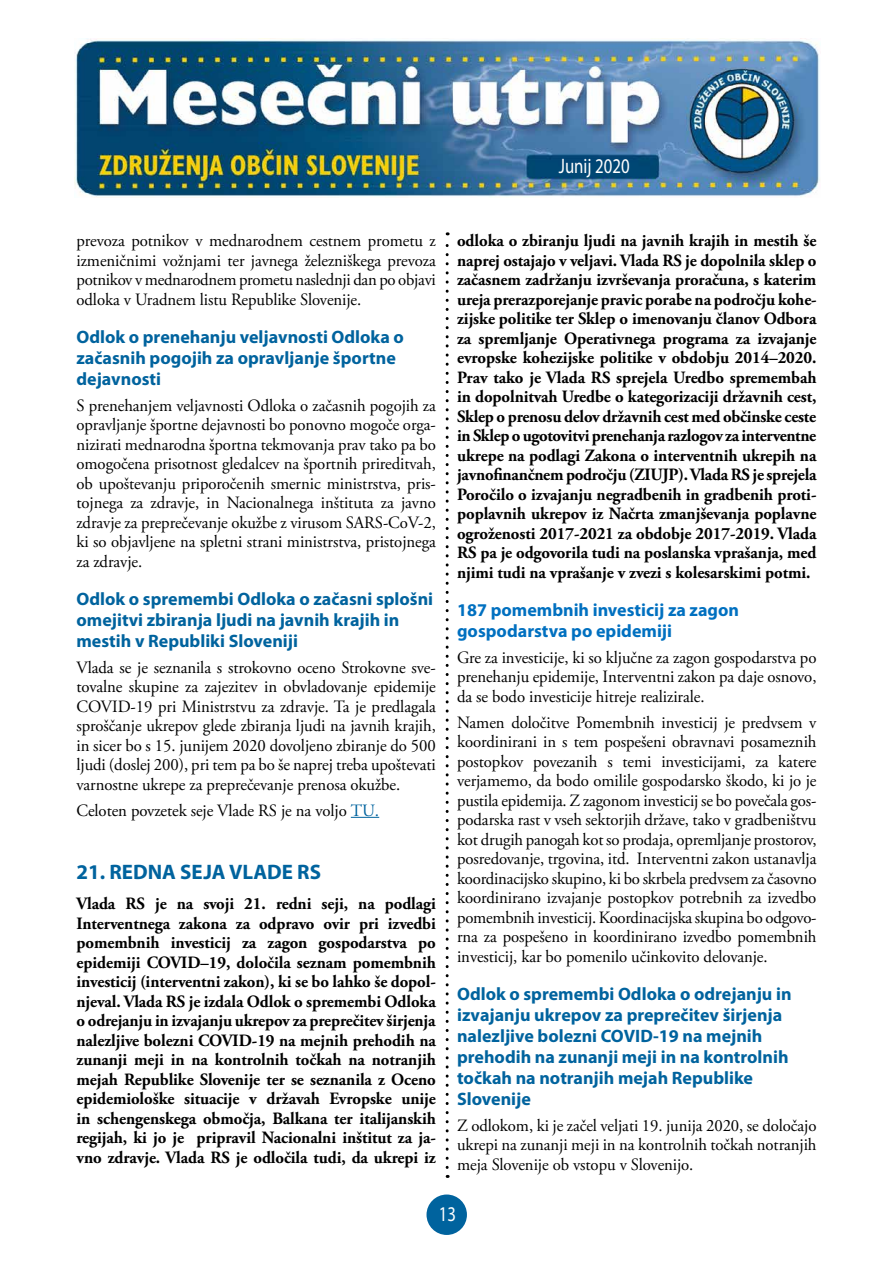
<style>
.page{position:relative;width:893px;height:1263px;background:#fff}
.page>*{position:absolute;margin:0;border:0;box-sizing:border-box;transform-origin:0 0}
.t1{font:700 21px "Myriad Pro";color:#00639e}
.t2{font:21px "Myriad Pro";color:#fff;scale:.8 1}
.t3{font:700 18px/21px "Myriad Pro";color:#00639e}
.t4{font:700 18px/21px "Myriad Pro";color:#0070c0}
.t5{font:17.25px/19.5px "Adobe Garamond Pro";letter-spacing:-.005em;color:#000;text-align:justify}
.t6{font:700 17.25px/19.5px "Adobe Garamond Pro";letter-spacing:-.005em;color:#000;text-align:justify}
.s1{color:#00639e}
</style>
<div class="page">
<div style="left:426px;top:1194px;width:41px;height:41px;background:#00639e;border-radius:50%"></div>
<img style="left:74px;top:39px;width:746px;height:159px">
<svg style="left:446px;top:232px;width:3px;height:935px"></svg>
<svg style="left:351px;top:817px;width:28px;height:1px"></svg>
<p class="t2" style="left:559px;top:153px;width:90px">Junij 2020</p>
<p class="t5" style="left:76px;top:232px;width:361px">prevoza potnikov v mednarodnem cestnem prometu z izmeničnimi vožnjami ter javnega železniškega prevoza potnikov v mednarodnem prometu naslednji dan po objavi odloka v Uradnem listu Republike Slovenije.</p>
<p class="t3" style="left:76px;top:326px;width:329px">Odlok o prenehanju veljavnosti Odloka o začasnih pogojih za opravljanje športne dejavnosti</p>
<p class="t5" style="left:76px;top:396px;width:361px">S prenehanjem veljavnosti Odloka o začasnih pogojih za opravljanje športne dejavnosti bo ponovno mogoče orga&shy;nizirati mednarodna športna tekmovanja prav tako pa bo omogočena prisotnost gledalcev na športnih prireditvah, ob upoštevanju priporočenih smernic ministrstva, pris&shy;tojnega za zdravje, in Nacionalnega inštituta za javno zdravje za preprečevanje okužbe z virusom SARS-CoV-2, ki so objavljene na spletni strani ministrstva, pristojnega za zdravje.</p>
<p class="t3" style="left:76px;top:588px;width:358px">Odlok o spremembi Odloka o začasni splošni omejitvi zbiranja ljudi na javnih krajih in mestih v Republiki Sloveniji</p>
<p class="t5" style="left:76px;top:658px;width:361px">Vlada se je seznanila s strokovno oceno Strokovne sve&shy;tovalne skupine za zajezitev in obvladovanje epidemije COVID-19 pri Ministrstvu za zdravje. Ta je predlagala sproščanje ukrepov glede zbiranja ljudi na javnih krajih, in sicer bo s 15. junijem 2020 dovoljeno zbiranje do 500 ljudi (doslej 200), pri tem pa bo še naprej treba upoštevati varnostne ukrepe za preprečevanje prenosa okužbe.</p>
<p class="t5" style="left:76px;top:801px;width:304px">Celoten povzetek seje Vlade RS je na voljo <span class="s1">TU.</span></p>
<p class="t1" style="left:76px;top:858px;width:246px">21. REDNA SEJA VLADE RS</p>
<p class="t6" style="left:76px;top:894px;width:361px">Vlada RS je na svoji 21. redni seji, na podlagi Interventnega zakona za odpravo ovir pri izvedbi pomembnih investicij za zagon gospodarstva po epidemiji COVID–19, določila seznam pomembnih investicij (interventni zakon), ki se bo lahko še dopol&shy;njeval. Vlada RS je izdala Odlok o spremembi Odloka o odrejanju in izvajanju ukrepov za preprečitev širjenja nalezljive bolezni COVID-19 na mejnih prehodih na zunanji meji in na kontrolnih točkah na notranjih mejah Republike Slovenije ter se seznanila z Oceno epidemiološke situacije v državah Evropske unije in schengenskega območja, Balkana ter italijanskih regijah, ki jo je pripravil Nacionalni inštitut za ja&shy;vno zdravje. Vlada RS je odločila tudi, da ukrepi iz</p>
<p class="t6" style="left:457px;top:231px;width:361px">odloka o zbiranju ljudi na javnih krajih in mestih še naprej ostajajo v veljavi. Vlada RS je dopolnila sklep o začasnem zadržanju izvrševanja proračuna, s katerim ureja prerazporejanje pravic porabe na področju kohe&shy;zijske politike ter Sklep o imenovanju članov Odbora za spremljanje Operativnega programa za izvajanje evropske kohezijske politike v obdobju 2014–2020.<br>Prav tako je Vlada RS sprejela Uredbo spremembah in dopolnitvah Uredbe o kategorizaciji državnih cest, Sklep o prenosu delov državnih cest med občinske ceste in Sklep o ugotovitvi prenehanja razlogov za interventne ukrepe na podlagi Zakona o interventnih ukrepih na javnofinančnem področju (ZIUJP). Vlada RS je sprejela Poročilo o izvajanju negradbenih in gradbenih proti&shy;poplavnih ukrepov iz Načrta zmanjševanja poplavne ogroženosti 2017-2021 za obdobje 2017-2019. Vlada RS pa je odgovorila tudi na poslanska vprašanja, med njimi tudi na vprašanje v zvezi s kolesarskimi potmi.</p>
<p class="t4" style="left:457px;top:599px;width:283px">187 pomembnih investicij za zagon gospodarstva po epidemiji</p>
<p class="t5" style="left:457px;top:648px;width:361px">Gre za investicije, ki so ključne za zagon gospodarstva po prenehanju epidemije, Interventni zakon pa daje osnovo, da se bodo investicije hitreje realizirale.</p>
<p class="t5" style="left:457px;top:713px;width:361px">Namen določitve Pomembnih investicij je predvsem v koordinirani in s tem pospešeni obravnavi posameznih postopkov povezanih s temi investicijami, za katere verjamemo, da bodo omilile gospodarsko škodo, ki jo je pustila epidemija. Z zagonom investicij se bo povečala gos&shy;podarska rast v vseh sektorjih države, tako v gradbeništvu kot drugih panogah kot so prodaja, opremljanje prostorov, posredovanje, trgovina, itd. Interventni zakon ustanavlja koordinacijsko skupino, ki bo skrbela predvsem za časovno koordinirano izvajanje postopkov potrebnih za izvedbo pomembnih investicij. Koordinacijska skupina bo odgovo&shy;rna za pospešeno in koordinirano izvedbo pomembnih investicij, kar bo pomenilo učinkovito delovanje.</p>
<p class="t3" style="left:457px;top:982px;width:336px">Odlok o spremembi Odloka o odrejanju in izvajanju ukrepov za preprečitev širjenja nalezljive bolezni COVID-19 na mejnih prehodih na zunanji meji in na kontrolnih točkah na notranjih mejah Republike Slovenije</p>
<p class="t5" style="left:457px;top:1116px;width:361px">Z odlokom, ki je začel veljati 19. junija 2020, se določajo ukrepi na zunanji meji in na kontrolnih točkah notranjih meja Slovenije ob vstopu v Slovenijo.</p>
<p class="t2" style="left:439px;top:1201px;width:23px">13</p>
</div>
